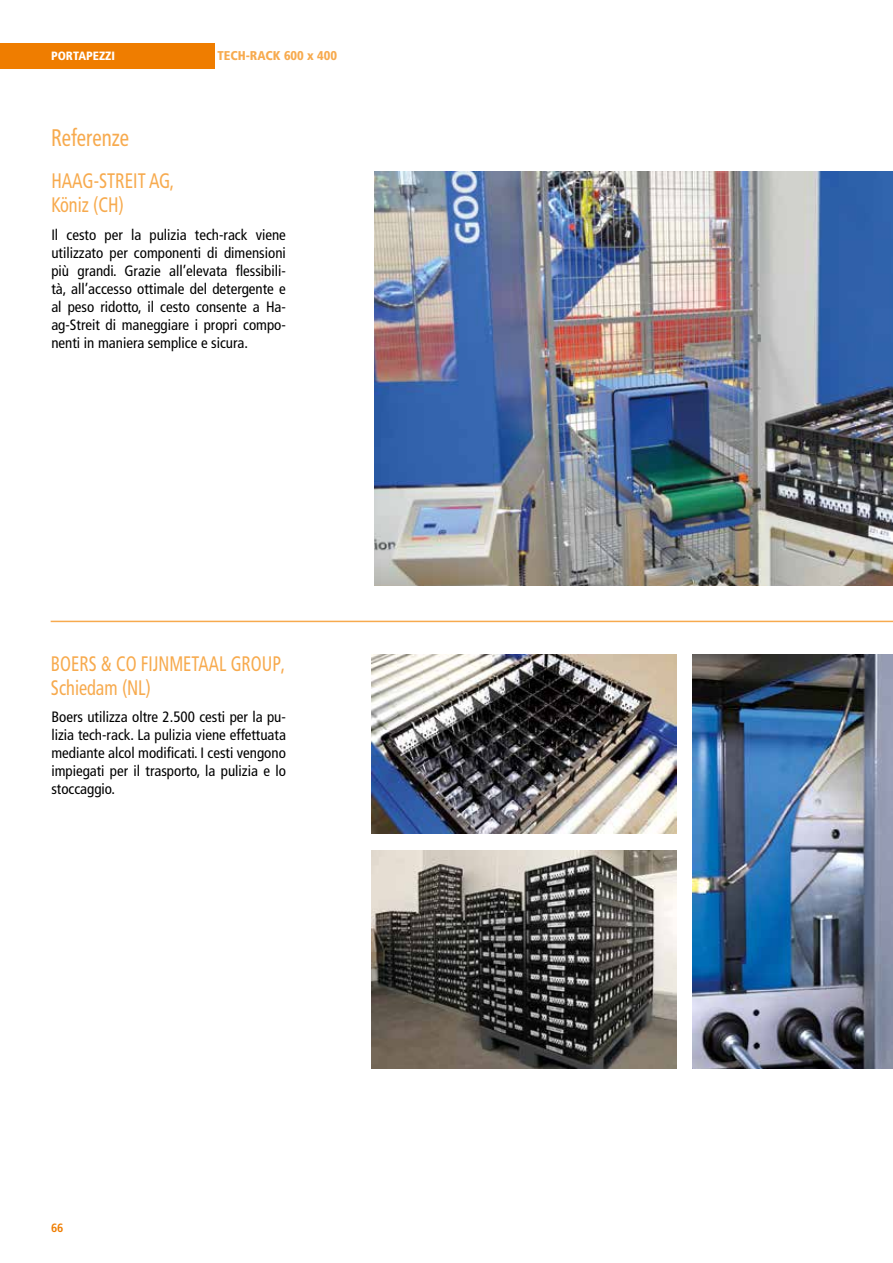
<style>
.page{position:relative;width:893px;height:1263px;background:#fff}
.page>*{position:absolute;margin:0;border:0;box-sizing:border-box;transform-origin:0 0}
.t1{font:condensed 24px "Frutiger LT Pro";color:#f7aa4e;scale:.87 1}
.t2{font:condensed 21px/24px "Frutiger LT Pro";color:#f7aa4e;scale:.85 1}
.t3{font:condensed 21px/24px "Frutiger LT Pro";color:#f7aa4e;scale:.87 1}
.t4{font:condensed 15px/18px "Frutiger LT Pro";color:#000;text-align:justify}
.t5{font:900 condensed 12.75px "Frutiger LT Pro";color:#f7aa4e}
.t6{font:900 condensed 12px "Frutiger LT Pro";color:#fff}
.t7{font:700 condensed 12px "Frutiger LT Pro";color:#ef7d00}
</style>
<div class="page">
<div style="left:0;top:43px;width:214px;height:25px;background:#ef7d00"></div>
<img style="left:374px;top:172px;width:519px;height:414px">
<hr style="left:51px;top:621px;width:842px;height:1px;background:#f7aa4e">
<img style="left:372px;top:850px;width:305px;height:218px">
<img style="left:371px;top:655px;width:305px;height:179px">
<img style="left:692px;top:655px;width:201px;height:414px">
<p class="t6" style="left:51px;top:49px;width:66px">PORTAPEZZI</p>
<p class="t5" style="left:217px;top:48px;width:121px">TECH-RACK 600 x 400</p>
<h1 class="t1" style="left:51px;top:123px;width:91px">Referenze</h1>
<h2 class="t3" style="left:51px;top:168px;width:143px">HAAG-STREIT AG,<br>Köniz (CH)</h2>
<p class="t4" style="left:51px;top:226px;width:236px">Il cesto per la pulizia tech-rack viene utilizzato per componenti di dimensioni più grandi. Grazie all’elevata flessibili&shy;tà, all’accesso ottimale del detergente e al peso ridotto, il cesto consente a Ha&shy;ag-Streit di maneggiare i propri compo&shy;nenti in maniera semplice e sicura.</p>
<h2 class="t2" style="left:51px;top:651px;width:277px">BOERS &amp; CO FIJNMETAAL GROUP,<br>Schiedam (NL)</h2>
<p class="t4" style="left:51px;top:707px;width:236px">Boers utilizza oltre 2.500 cesti per la pu&shy;lizia tech-rack. La pulizia viene effettuata mediante alcol modificati. I cesti vengono impiegati per il trasporto, la pulizia e lo stoccaggio.</p>
<p class="t7" style="left:51px;top:1220px;width:14px">66</p>
</div>
